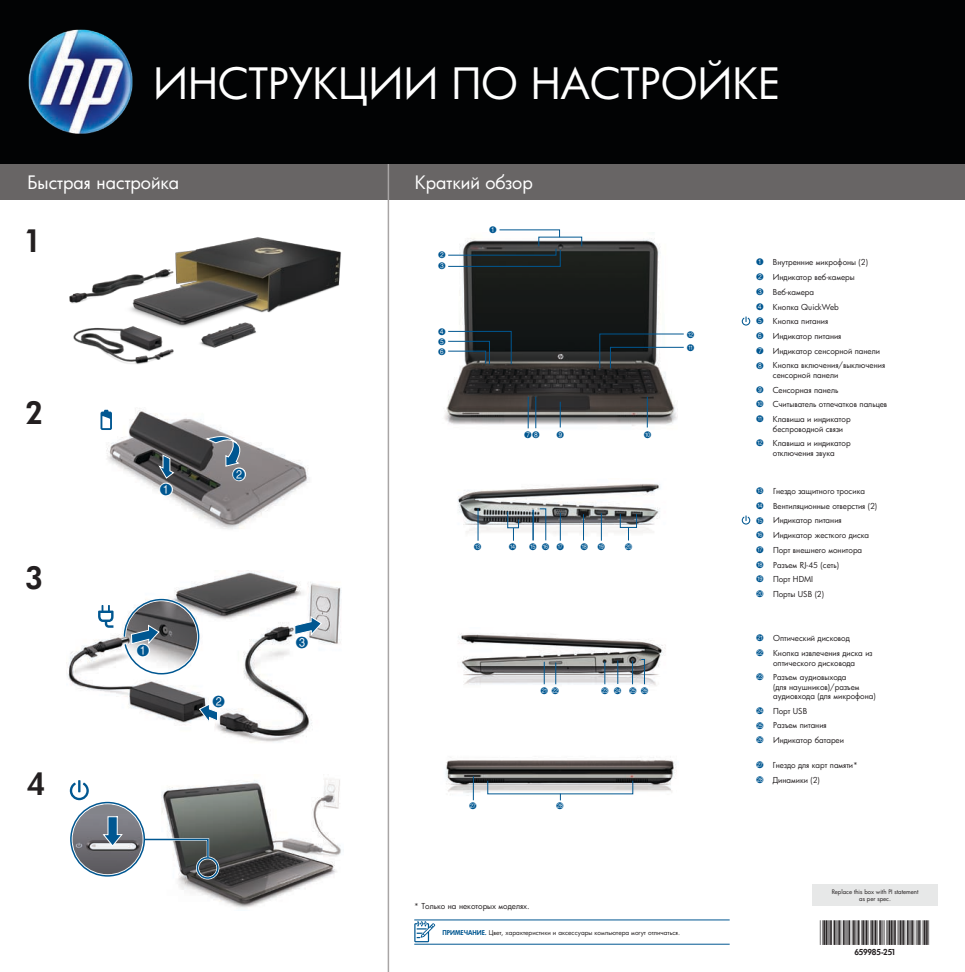
<style>
.page{position:relative;width:965px;height:972px;background:#fff}
.page>*{position:absolute;margin:0;border:0;box-sizing:border-box;transform-origin:0 0}
.t1{font:42px "HP Futura";color:#fff}
.t2{font:800 30px "HP Futura";color:#231f20}
.t3{font:18px "HP Futura";color:#fff}
.t4{font:15.2px "Bubbles";color:#005791}
.t5{font:9px/9.6px "Bubbles";color:#005791}
.t6{font:8px/14.7px "HP Futura";color:#231f20}
.t7{font:800 8px "HP Futura";letter-spacing:-.025em;color:#231f20}
.t8{font:6.5px "HP Futura";color:#231f20}
.t9{font:6px/7.2px "HP Futura";color:#231f20;text-align:center}
.s1{font-weight:800;color:#005791}
.s2{font-family:"Bubbles";font-size:9px;color:#005791}
</style>
<div class="page">
<div style="left:0;top:0;width:964px;height:164px;background:#020304"></div>
<img style="left:28px;top:29px;width:105px;height:105px">
<div style="left:0;top:164px;width:964px;height:36px;background:#686565"></div>
<hr style="left:387px;top:164px;width:2px;height:808px;background:#a8a5a5">
<img style="left:161px;top:778px;width:180px;height:130px">
<img style="left:69px;top:237px;width:272px;height:128px">
<img style="left:104px;top:408px;width:204px;height:121px">
<img style="left:66px;top:570px;width:275px;height:172px">
<img style="left:72px;top:804px;width:71px;height:72px;border-radius:36px">
<svg style="left:157px;top:454px;width:18px;height:25px"></svg>
<svg style="left:198px;top:703px;width:20px;height:21px"></svg>
<svg style="left:294px;top:616px;width:28px;height:20px"></svg>
<div style="left:233px;top:468px;width:12px;height:13px;background:#fff;border-radius:50%"></div>
<div style="left:232px;top:467px;width:14px;height:14px;border:1px solid #fff;border-radius:50%"></div>
<div style="left:160px;top:483px;width:12px;height:13px;background:#fff;border-radius:50%"></div>
<div style="left:159px;top:483px;width:14px;height:13px;border:1px solid #fff;border-radius:50%"></div>
<svg style="left:121px;top:597px;width:80px;height:80px"></svg>
<div style="left:137px;top:644px;width:12px;height:13px;background:#fff;border-radius:50%"></div>
<div style="left:136px;top:644px;width:14px;height:13px;border:1px solid #fff;border-radius:50%"></div>
<div style="left:212px;top:695px;width:13px;height:12px;background:#fff;border-radius:50%"></div>
<div style="left:212px;top:694px;width:14px;height:14px;border:1px solid #fff;border-radius:50%"></div>
<div style="left:295px;top:636px;width:13px;height:13px;background:#fff;border-radius:50%"></div>
<div style="left:295px;top:636px;width:14px;height:14px;border:1px solid #fff;border-radius:50%"></div>
<svg style="left:70px;top:780px;width:19px;height:20px"></svg>
<svg style="left:206px;top:435px;width:37px;height:32px"></svg>
<div style="left:70px;top:801px;width:76px;height:76px;border:3px solid #fff;border-radius:50%"></div>
<div style="left:70px;top:802px;width:75px;height:75px;border:2px solid #005791;border-radius:50%"></div>
<div style="left:196px;top:856px;width:23px;height:24px;border:3px solid #fff;border-radius:50%"></div>
<div style="left:197px;top:857px;width:21px;height:22px;border:2px solid #005791;border-radius:50%"></div>
<svg style="left:142px;top:837px;width:68px;height:23px"></svg>
<svg style="left:101px;top:816px;width:23px;height:32px"></svg>
<svg style="left:100px;top:410px;width:12px;height:20px"></svg>
<svg style="left:98px;top:605px;width:15px;height:23px"></svg>
<hr style="left:414px;top:920px;width:315px;height:1px;background:#005791">
<hr style="left:414px;top:944px;width:315px;height:1px;background:#005791">
<svg style="left:414px;top:921px;width:21px;height:21px"></svg>
<img style="left:445px;top:757px;width:232px;height:44px">
<img style="left:458px;top:633px;width:208px;height:53px">
<img style="left:458px;top:484px;width:203px;height:57px">
<img style="left:444px;top:233px;width:234px;height:196px">
<svg style="left:498px;top:229px;width:62px;height:9px"></svg>
<svg style="left:599px;top:333px;width:85px;height:36px"></svg>
<hr style="left:527px;top:397px;width:1px;height:31px;background:#005791">
<hr style="left:535px;top:397px;width:1px;height:31px;background:#005791">
<svg style="left:560px;top:402px;width:1px;height:26px"></svg>
<svg style="left:447px;top:248px;width:114px;height:19px;background:#404b50"></svg>
<svg style="left:447px;top:331px;width:65px;height:34px"></svg>
<svg style="left:544px;top:662px;width:1px;height:22px"></svg>
<hr style="left:477px;top:508px;width:1px;height:33px;background:#005791">
<svg style="left:473px;top:776px;width:1px;height:24px"></svg>
<svg style="left:507px;top:511px;width:12px;height:30px"></svg>
<svg style="left:632px;top:661px;width:1px;height:23px"></svg>
<svg style="left:583px;top:514px;width:1px;height:27px"></svg>
<svg style="left:604px;top:662px;width:1px;height:22px"></svg>
<svg style="left:560px;top:513px;width:1px;height:28px"></svg>
<svg style="left:617px;top:660px;width:1px;height:24px"></svg>
<div style="left:620px;top:514px;width:16px;height:14px;border:1px solid #005791"></div>
<svg style="left:628px;top:528px;width:1px;height:13px"></svg>
<svg style="left:640px;top:659px;width:5px;height:26px"></svg>
<svg style="left:741px;top:317px;width:9px;height:9px"></svg>
<hr style="left:646px;top:397px;width:1px;height:31px;background:#005791">
<svg style="left:539px;top:508px;width:7px;height:33px"></svg>
<hr style="left:532px;top:510px;width:1px;height:30px;background:#005791">
<svg style="left:601px;top:513px;width:1px;height:28px"></svg>
<svg style="left:555px;top:662px;width:1px;height:22px"></svg>
<svg style="left:741px;top:516px;width:9px;height:9px"></svg>
<div style="left:812px;top:885px;width:125px;height:21px;background:#e7e8e8"></div>
<h1 class="t1" style="left:153px;top:55px;width:628px">ИНСТРУКЦИИ ПО НАСТРОЙКЕ</h1>
<h3 class="t3" style="left:27px;top:171px;width:153px">Быстрая настройка</h3>
<h3 class="t3" style="left:414px;top:171px;width:119px">Краткий обзор</h3>
<h2 class="t2" style="left:24px;top:221px;width:19px">1</h2>
<h2 class="t2" style="left:25px;top:393px;width:19px">2</h2>
<h2 class="t2" style="left:26px;top:557px;width:19px">3</h2>
<h2 class="t2" style="left:27px;top:763px;width:19px">4</h2>
<h3 class="t4" style="left:160px;top:481px;width:14px">1</h3>
<h3 class="t4" style="left:233px;top:466px;width:14px">2</h3>
<h3 class="t4" style="left:137px;top:642px;width:14px">1</h3>
<h3 class="t4" style="left:213px;top:692px;width:14px">2</h3>
<h3 class="t4" style="left:296px;top:634px;width:14px">3</h3>
<p class="t5" style="left:438px;top:250px;width:9px">2</p>
<p class="t5" style="left:438px;top:261px;width:9px">3</p>
<p class="t5" style="left:438px;top:327px;width:9px">4</p>
<p class="t5" style="left:438px;top:337px;width:9px">5<br>6</p>
<p class="t5" style="left:489px;top:225px;width:9px">1</p>
<p class="t5" style="left:524px;top:430px;width:17px">78</p>
<p class="t5" style="left:557px;top:430px;width:9px">9</p>
<p class="t5" style="left:644px;top:430px;width:9px">-</p>
<p class="t5" style="left:687px;top:330px;width:9px">W</p>
<p class="t5" style="left:687px;top:343px;width:9px">;</p>
<p class="t5" style="left:474px;top:542px;width:9px">E</p>
<p class="t5" style="left:509px;top:542px;width:9px">R</p>
<p class="t5" style="left:529px;top:542px;width:9px">T</p>
<p class="t5" style="left:542px;top:542px;width:9px">Y</p>
<p class="t5" style="left:556px;top:542px;width:9px">U</p>
<p class="t5" style="left:580px;top:542px;width:9px">I</p>
<p class="t5" style="left:597px;top:542px;width:9px">O</p>
<p class="t5" style="left:625px;top:542px;width:9px">P</p>
<p class="t5" style="left:469px;top:801px;width:9px">K</p>
<p class="t5" style="left:540px;top:686px;width:20px">E F</p>
<p class="t5" style="left:601px;top:686px;width:9px">G</p>
<p class="t5" style="left:614px;top:686px;width:9px">H</p>
<p class="t5" style="left:629px;top:686px;width:9px">I</p>
<p class="t5" style="left:641px;top:686px;width:9px">J</p>
<p class="t5" style="left:556px;top:801px;width:9px">L</p>
<p class="t6" style="left:414px;top:899px;width:117px">* Только на некоторых моделях.</p>
<p class="t8" style="left:442px;top:929px;width:239px"><span class="s1">ПРИМЕЧАНИЕ.</span> Цвет, характеристики и аксессуары компьютера могут отличаться.</p>
<p class="t6" style="left:756px;top:255px;width:130px"><span class="s2">1</span> Внутренние микрофоны (2)<br><span class="s2">2</span> Индикатор веб-камеры<br><span class="s2">3</span> Веб-камера<br><span class="s2">4</span> Кнопка QuickWeb<br><span class="s2">5</span> Кнопка питания<br><span class="s2">6</span> Индикатор питания<br><span class="s2">7</span> Индикатор сенсорной панели<br><span class="s2">8</span> Кнопка включения/выключения</p>
<p class="t6" style="left:756px;top:368px;width:84px;text-align:right">сенсорной панели<br><span class="s2">9</span> Сенсорная панель</p>
<p class="t6" style="left:756px;top:397px;width:132px"><span class="s2">-</span> Считыватель отпечатков пальцев<br><span class="s2">Q</span> Клавиша и индикатор</p>
<p class="t6" style="left:756px;top:421px;width:96px;text-indent:16px">беспроводной связи<br><span class="s2">W</span> Клавиша и индикатор</p>
<p class="t6" style="left:772px;top:445px;width:64px">отключения звука</p>
<p class="t6" style="left:756px;top:483px;width:122px"><span class="s2">E</span> Гнездо защитного тросика<br><span class="s2">R</span> Вентиляционные отверстия (2)<br><span class="s2">T</span> Индикатор питания<br><span class="s2">Y</span> Индикатор жесткого диска<br><span class="s2">U</span> Порт внешнего монитора<br><span class="s2">I</span> Разъем RJ-45 (сеть)<br><span class="s2">O</span> Порт HDMI<br><span class="s2">P</span> Порты USB (2)</p>
<p class="t6" style="left:756px;top:631px;width:117px"><span class="s2">A</span> Оптический дисковод<br><span class="s2">S</span> Кнопка извлечения диска из</p>
<p class="t6" style="left:756px;top:655px;width:100px;text-indent:16px">оптического дисковода<br><span class="s2">D</span> Разъем аудиовыхода</p>
<p class="t6" style="left:773px;top:682px;width:104px;line-height:9.5px">(для наушников)/разъем аудиовхода (для микрофона)</p>
<p class="t6" style="left:756px;top:703px;width:89px"><span class="s2">F</span> Порт USB<br><span class="s2">G</span> Разъем питания<br><span class="s2">H</span> Индикатор батареи</p>
<p class="t6" style="left:756px;top:757px;width:103px"><span class="s2">K</span> Гнездо для карт памяти*<br><span class="s2">L</span> Динамики (2)</p>
<p class="t9" style="left:831px;top:888px;width:88px">Replace this box with PI statement as per spec.</p>
<p class="t7" style="left:854px;top:947px;width:43px">659985-251</p>
</div>
